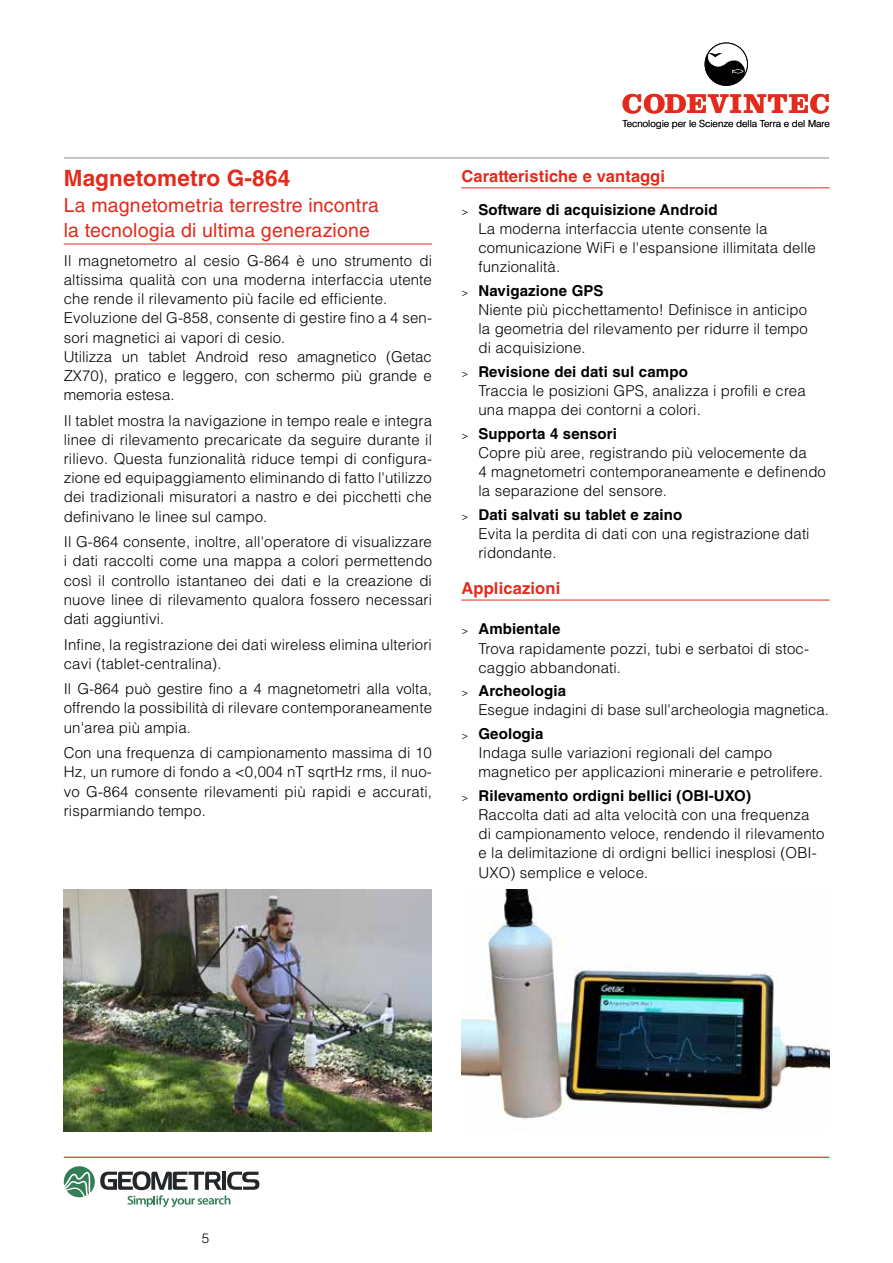
<style>
.page{position:relative;width:893px;height:1263px;background:#fff}
.page>*{position:absolute;margin:0;border:0;box-sizing:border-box;transform-origin:0 0}
.t1{font:700 28.05px "Clarendon LT Std";letter-spacing:.03em;color:#e22b1c}
.t2{font:700 22.5px "Helvetica LT Std";letter-spacing:.01em;color:#e22b1c}
.t3{font:19.5px/25.5px "Helvetica LT Std";letter-spacing:.01em;color:#e22b1c}
.t4{font:700 16.5px "Helvetica LT Std";letter-spacing:.01em;color:#e22b1c}
.t5{font:300 15px/19.2px "Helvetica LT Std";letter-spacing:.01em;color:#000}
.t6{font:300 13.5px "Helvetica LT Std";color:#000}
.t7{font:300 9.75px "Helvetica LT Std";letter-spacing:-.005em;color:#000}
.s1{font-size:10.5px}
.s2{font-weight:700}
</style>
<div class="page">
<hr style="left:64px;top:157px;width:765px;height:2px;background:#9d9d9c">
<hr style="left:64px;top:1157px;width:765px;height:1px;background:#e22b1c">
<svg style="left:64px;top:1166px;width:195px;height:41px"></svg>
<svg style="left:705px;top:43px;width:42px;height:42px"></svg>
<div style="left:705px;top:43px;width:43px;height:43px;border:1px solid #000;border-radius:50%"></div>
<hr style="left:64px;top:244px;width:368px;height:1px;background:#e22b1c">
<hr style="left:461px;top:187px;width:369px;height:1px;background:#e22b1c">
<hr style="left:461px;top:600px;width:369px;height:1px;background:#e22b1c">
<img style="left:461px;top:890px;width:368px;height:230px">
<img style="left:64px;top:890px;width:368px;height:242px">
<h2 class="t2" style="left:64px;top:165px;width:228px">Magnetometro G-864</h2>
<h3 class="t3" style="left:64px;top:192px;width:317px">La magnetometria terrestre incontra la tecnologia di ultima generazione</h3>
<p class="t5" style="left:64px;top:251px;width:370px">Il magnetometro al cesio G-864 è uno strumento di altissima qualità con una moderna interfaccia utente che rende il rilevamento più facile ed efficiente.<br>Evoluzione del G-858, consente di gestire fino a 4 sen&shy;sori magnetici ai vapori di cesio.<br>Utilizza un tablet Android reso amagnetico (Getac ZX70), pratico e leggero, con schermo più grande e memoria estesa.</p>
<p class="t5" style="left:64px;top:411px;width:370px;text-align:justify">Il tablet mostra la navigazione in tempo reale e integra linee di rilevamento precaricate da seguire durante il rilievo. Questa funzionalità riduce tempi di configura&shy;zione ed equipaggiamento eliminando di fatto l'utilizzo dei tradizionali misuratori a nastro e dei picchetti che definivano le linee sul campo.</p>
<p class="t5" style="left:64px;top:532px;width:370px;text-align:justify">Il G-864 consente, inoltre, all'operatore di visualizzare i dati raccolti come una mappa a colori permettendo così il controllo istantaneo dei dati e la creazione di nuove linee di rilevamento qualora fossero necessari dati aggiuntivi.</p>
<p class="t5" style="left:64px;top:634px;width:370px">Infine, la registrazione dei dati wireless elimina ulteriori cavi (tablet-centralina).</p>
<p class="t5" style="left:64px;top:679px;width:370px;text-align:justify">Il G-864 può gestire fino a 4 magnetometri alla volta, offrendo la possibilità di rilevare contemporaneamente un'area più ampia.</p>
<p class="t5" style="left:64px;top:743px;width:370px;text-align:justify">Con una frequenza di campionamento massima di 10<br>Hz, un rumore di fondo a &lt;0,004 nT sqrtHz rms, il nuo&shy;vo G-864 consente rilevamenti più rapidi e accurati, risparmiando tempo.</p>
<h1 class="t1" style="left:622px;top:87px;width:209px">CODEVINTEC</h1>
<p class="t7" style="left:622px;top:117px;width:209px">Tecnologie per le Scienze della Terra e del Mare</p>
<p class="t4" style="left:461px;top:166px;width:205px">Caratteristiche e vantaggi</p>
<p class="t5" style="left:478px;top:200px;width:339px;text-indent:-17px"><span class="s1">&gt;</span> <span class="s2">Software di acquisizione Android<br></span>La moderna interfaccia utente consente la comunicazione WiFi e l'espansione illimitata delle funzionalità.</p>
<p class="t5" style="left:478px;top:281px;width:331px;text-indent:-17px"><span class="s1">&gt;</span> <span class="s2">Navigazione GPS<br></span>Niente più picchettamento! Definisce in anticipo la geometria del rilevamento per ridurre il tempo di acquisizione.</p>
<p class="t5" style="left:478px;top:362px;width:329px;text-indent:-17px"><span class="s1">&gt;</span> <span class="s2">Revisione dei dati sul campo<br></span>Traccia le posizioni GPS, analizza i profili e crea una mappa dei contorni a colori.</p>
<p class="t5" style="left:478px;top:424px;width:349px;text-indent:-17px"><span class="s1">&gt;</span> <span class="s2">Supporta 4 sensori<br></span>Copre più aree, registrando più velocemente da<br>4 magnetometri contemporaneamente e definendo la separazione del sensore.</p>
<p class="t5" style="left:478px;top:505px;width:333px;text-indent:-17px"><span class="s1">&gt;</span> <span class="s2">Dati salvati su tablet e zaino<br></span>Evita la perdita di dati con una registrazione dati ridondante.</p>
<p class="t4" style="left:461px;top:578px;width:100px">Applicazioni</p>
<p class="t5" style="left:478px;top:619px;width:332px;text-indent:-17px"><span class="s1">&gt;</span> <span class="s2">Ambientale<br></span>Trova rapidamente pozzi, tubi e serbatoi di stoc&shy;caggio abbandonati.</p>
<p class="t5" style="left:478px;top:681px;width:352px;text-indent:-17px"><span class="s1">&gt;</span> <span class="s2">Archeologia<br></span>Esegue indagini di base sull'archeologia magnetica.</p>
<p class="t5" style="left:478px;top:724px;width:346px;text-indent:-17px"><span class="s1">&gt;</span> <span class="s2">Geologia<br></span>Indaga sulle variazioni regionali del campo magnetico per applicazioni minerarie e petrolifere.</p>
<p class="t5" style="left:478px;top:786px;width:348px;text-indent:-17px"><span class="s1">&gt;</span> <span class="s2">Rilevamento ordigni bellici (OBI-UXO)<br></span>Raccolta dati ad alta velocità con una frequenza di campionamento veloce, rendendo il rilevamento e la delimitazione di ordigni bellici inesplosi (OBI-UXO) semplice e veloce.</p>
<p class="t6" style="left:202px;top:1230px;width:9px">5</p>
</div>
